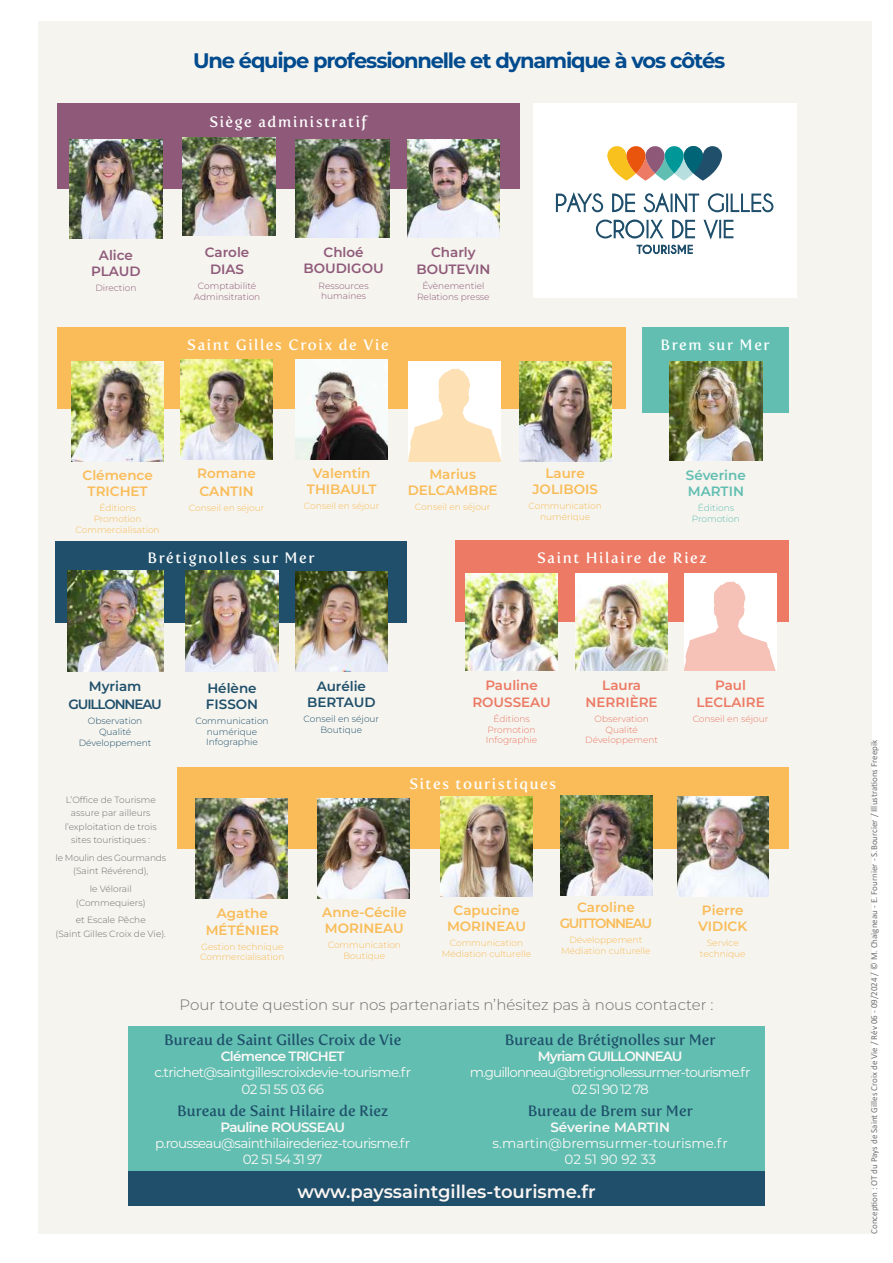
<style>
.page{position:relative;width:893px;height:1263px;background:#fff}
.page>*{position:absolute;margin:0;border:0;box-sizing:border-box;transform-origin:0 0}
.t1{font:700 21px "Montserrat";letter-spacing:-.055em;color:#004a8e}
.t2{font:600 18px "Montserrat";color:#faf5f2}
.t3{font:15px "Fertigo Pro";letter-spacing:.105em;color:#fff}
.t4{font:15px "Fertigo Pro";color:#1f4f6a}
.t5{font:300 15px "Montserrat";color:#706f6f}
.t6{font:600 13.5px/16.2px "Montserrat";color:#fabc58;text-align:center}
.t7{font:13.5px/16.2px "Montserrat";letter-spacing:-.05em;color:#fbf8f6;text-align:center}
.t8{font:13.5px/16.2px "Montserrat";letter-spacing:-.07em;color:#fbf8f6;text-align:center}
.t9{font:600 13.5px/16.2px "Montserrat";color:#8f5a79;text-align:center}
.t10{font:13.5px/16.2px "Montserrat";color:#fbf8f6;text-align:center}
.t11{font:600 13.5px/16.2px "Montserrat";color:#ec7a64;text-align:center}
.t12{font:600 13.5px "Montserrat";letter-spacing:-.05em;color:#fbf8f6}
.t13{font:600 13.5px/16.2px "Montserrat";color:#1f4f6a}
.t14{font:600 13.5px/16.2px "Montserrat";letter-spacing:-.09em;color:#fabc58;text-align:center}
.t15{font:600 13.5px/18px "Montserrat";letter-spacing:-.08em;color:#1f4f6a;text-align:center}
.t16{font:600 13.5px "Montserrat";letter-spacing:-.07em;color:#fbf8f6}
.t17{font:600 13.5px/16.2px "Montserrat";color:#61beb1}
.t18{font:600 13.5px "Montserrat";color:#fbf8f6}
.t19{font:300 9px/10.8px "Montserrat";color:#fabc58;text-align:center}
.t20{font:300 9px/13.5px "Montserrat";color:#706f6f;text-align:center}
.t21{font:9px "Calibri";color:#706f6f}
.t22{font:300 9px/10.8px "Montserrat";color:#1f4f6a;text-align:center}
.t23{font:300 9px/10.8px "Montserrat";color:#8f5a79;text-align:center}
.t24{font:300 9px/10.8px "Montserrat";color:#ec7a64;text-align:center}
.t25{font:300 9px/13.5px "Montserrat";letter-spacing:-.02em;color:#706f6f;text-align:center}
.t26{font:300 9px/10.8px "Montserrat";color:#61beb1;text-align:center}
</style>
<div class="page">
<div style="left:38px;top:21px;width:834px;height:1213px;background:#f5f4ef"></div>
<div style="left:57px;top:327px;width:569px;height:82px;background:#fabc58"></div>
<div style="left:642px;top:327px;width:146px;height:86px;background:#61beb1"></div>
<div style="left:177px;top:767px;width:611px;height:82px;background:#fabc58"></div>
<div style="left:455px;top:540px;width:333px;height:82px;background:#ec7a64"></div>
<div style="left:57px;top:104px;width:462px;height:85px;background:#8f5a79"></div>
<img style="left:70px;top:139px;width:92px;height:99px">
<img style="left:407px;top:139px;width:93px;height:98px">
<img style="left:295px;top:139px;width:95px;height:98px">
<img style="left:669px;top:361px;width:94px;height:99px">
<img style="left:440px;top:796px;width:93px;height:100px">
<img style="left:195px;top:798px;width:93px;height:100px">
<img style="left:317px;top:798px;width:92px;height:100px">
<img style="left:677px;top:796px;width:92px;height:100px">
<div style="left:55px;top:541px;width:351px;height:82px;background:#1f4f6a"></div>
<img style="left:67px;top:570px;width:96px;height:101px">
<img style="left:186px;top:570px;width:92px;height:102px">
<img style="left:465px;top:573px;width:93px;height:98px">
<img style="left:575px;top:573px;width:93px;height:98px">
<svg style="left:684px;top:573px;width:93px;height:98px"></svg>
<img style="left:519px;top:361px;width:92px;height:100px">
<img style="left:71px;top:361px;width:93px;height:100px">
<img style="left:561px;top:795px;width:91px;height:100px">
<img style="left:183px;top:137px;width:92px;height:98px">
<img style="left:180px;top:360px;width:93px;height:100px">
<img style="left:295px;top:360px;width:93px;height:100px">
<img style="left:295px;top:571px;width:93px;height:100px">
<div style="left:128px;top:1026px;width:637px;height:146px;background:#61beb1"></div>
<div style="left:128px;top:1172px;width:637px;height:34px;background:#1f4f6a"></div>
<div style="left:533px;top:104px;width:263px;height:194px;background:#fff"></div>
<svg style="left:637px;top:245px;width:55px;height:9px"></svg>
<svg style="left:556px;top:192px;width:47px;height:20px"></svg>
<svg style="left:612px;top:194px;width:23px;height:18px"></svg>
<svg style="left:644px;top:192px;width:55px;height:20px"></svg>
<svg style="left:708px;top:193px;width:65px;height:19px"></svg>
<svg style="left:596px;top:220px;width:67px;height:18px"></svg>
<svg style="left:672px;top:220px;width:23px;height:18px"></svg>
<svg style="left:704px;top:220px;width:29px;height:19px"></svg>
<svg style="left:607px;top:146px;width:115px;height:35px"></svg>
<svg style="left:408px;top:361px;width:93px;height:100px"></svg>
<h1 class="t1" style="left:193px;top:47px;width:534px">Une équipe professionnelle et dynamique à vos côtés</h1>
<h3 class="t9" style="left:91px;top:246px;width:51px">Alice<br>PLAUD</h3>
<p class="t23" style="left:95px;top:282px;width:43px">Direction</p>
<h3 class="t3" style="left:209px;top:113px;width:159px">Siège administratif</h3>
<h3 class="t9" style="left:205px;top:244px;width:46px">Carole<br>DIAS</h3>
<p class="t23" style="left:194px;top:280px;width:68px">Comptabilité<br>Adminsitration</p>
<h3 class="t9" style="left:303px;top:244px;width:82px">Chloé<br>BOUDIGOU</h3>
<p class="t23" style="left:319px;top:280px;width:52px;text-align:left">Ressources humaines</p>
<h3 class="t3" style="left:187px;top:336px;width:203px">Saint Gilles Croix de Vie</h3>
<h3 class="t9" style="left:416px;top:244px;width:76px">Charly<br>BOUTEVIN</h3>
<p class="t23" style="left:417px;top:280px;width:74px">Évènementiel<br>Relations presse</p>
<h3 class="t3" style="left:660px;top:336px;width:111px">Brem sur Mer</h3>
<h3 class="t6" style="left:83px;top:467px;width:72px">Clémence<br>TRICHET</h3>
<p class="t19" style="left:76px;top:502px;width:86px">Éditions<br>Promotion<br>Commercialisation</p>
<h3 class="t6" style="left:197px;top:464px;width:60px;line-height:18px;text-align:left">Romane<br>CANTIN</h3>
<p class="t19" style="left:189px;top:502px;width:77px">Conseil en séjour</p>
<h3 class="t6" style="left:307px;top:465px;width:71px">Valentin<br>THIBAULT</h3>
<p class="t19" style="left:304px;top:500px;width:77px">Conseil en séjour</p>
<h3 class="t3" style="left:147px;top:549px;width:169px">Brétignolles sur Mer</h3>
<h3 class="t6" style="left:408px;top:466px;width:91px">Marius<br>DELCAMBRE</h3>
<p class="t19" style="left:415px;top:501px;width:77px">Conseil en séjour</p>
<h3 class="t6" style="left:532px;top:465px;width:67px">Laure<br>JOLIBOIS</h3>
<p class="t19" style="left:529px;top:500px;width:75px">Communication numérique</p>
<h3 class="t17" style="left:686px;top:467px;width:61px">Séverine<br>MARTIN</h3>
<p class="t26" style="left:692px;top:502px;width:49px">Éditions<br>Promotion</p>
<h3 class="t3" style="left:537px;top:549px;width:171px">Saint Hilaire de Riez</h3>
<h3 class="t15" style="left:68px;top:677px;width:95px">Myriam<br>GUILLONNEAU</h3>
<p class="t22" style="left:79px;top:715px;width:74px">Observation<br>Qualité<br>Développement</p>
<h3 class="t13" style="left:206px;top:679px;width:54px">Hélène<br>FISSON</h3>
<p class="t22" style="left:195px;top:715px;width:75px">Communication numérique<br>Infographie</p>
<h3 class="t13" style="left:307px;top:678px;width:70px;text-align:center">Aurélie<br>BERTAUD</h3>
<p class="t22" style="left:304px;top:713px;width:77px">Conseil en séjour<br>Boutique</p>
<h3 class="t11" style="left:472px;top:677px;width:80px">Pauline<br>ROUSSEAU</h3>
<p class="t24" style="left:486px;top:713px;width:53px">Éditions<br>Promotion<br>Infographie</p>
<h3 class="t3" style="left:409px;top:775px;width:148px">Sites touristiques</h3>
<h3 class="t11" style="left:586px;top:677px;width:73px">Laura<br>NERRIÈRE</h3>
<p class="t24" style="left:585px;top:713px;width:74px">Observation<br>Qualité<br>Développement</p>
<h3 class="t11" style="left:696px;top:677px;width:70px">Paul<br>LECLAIRE</h3>
<p class="t24" style="left:693px;top:713px;width:77px">Conseil en séjour</p>
<p class="t20" style="left:65px;top:792px;width:93px">L’Office de Tourisme assure par ailleurs l’exploitation de trois sites touristiques :</p>
<p class="t25" style="left:56px;top:850px;width:112px">le Moulin des Gourmands (Saint Révérend),</p>
<p class="t20" style="left:76px;top:882px;width:71px">le Vélorail (Commequiers)</p>
<p class="t20" style="left:56px;top:913px;width:112px">et Escale Pêche<br>(Saint Gilles Croix de Vie).</p>
<h3 class="t6" style="left:206px;top:905px;width:75px">Agathe<br>MÉTÉNIER</h3>
<p class="t19" style="left:200px;top:941px;width:86px;text-align:left">Gestion technique<br>Commercialisation</p>
<h3 class="t6" style="left:322px;top:903px;width:86px;text-align:left">Anne-Cécile<br>MORINEAU</h3>
<p class="t19" style="left:328px;top:939px;width:75px">Communication<br>Boutique</p>
<h3 class="t6" style="left:447px;top:901px;width:80px">Capucine<br>MORINEAU</h3>
<p class="t19" style="left:442px;top:937px;width:91px">Communication<br>Médiation culturelle</p>
<h3 class="t14" style="left:560px;top:898px;width:94px">Caroline<br>GUITTONNEAU</h3>
<p class="t19" style="left:561px;top:934px;width:91px">Développement<br>Médiation culturelle</p>
<h3 class="t6" style="left:698px;top:901px;width:51px;text-align:left">Pierre<br>VIDICK</h3>
<p class="t19" style="left:700px;top:937px;width:47px">Service technique</p>
<h3 class="t5" style="left:179px;top:995px;width:535px">Pour toute question sur nos partenariats n’hésitez pas à nous contacter :</h3>
<h3 class="t4" style="left:164px;top:1031px;width:239px">Bureau de Saint Gilles Croix de Vie</h3>
<h3 class="t12" style="left:221px;top:1047px;width:125px">Clémence TRICHET</h3>
<h3 class="t7" style="left:154px;top:1064px;width:258px">c.trichet@saintgillescroixdevie-tourisme.fr<br>02 51 55 03 66</h3>
<h3 class="t4" style="left:177px;top:1102px;width:213px">Bureau de Saint Hilaire de Riez</h3>
<h3 class="t12" style="left:220px;top:1118px;width:126px">Pauline ROUSSEAU</h3>
<h3 class="t7" style="left:155px;top:1135px;width:257px">p.rousseau@sainthilairederiez-tourisme.fr<br>02 51 54 31 97</h3>
<h3 class="t4" style="left:505px;top:1031px;width:212px">Bureau de Brétignolles sur Mer</h3>
<h3 class="t16" style="left:538px;top:1047px;width:146px">Myriam GUILLONNEAU</h3>
<h3 class="t8" style="left:470px;top:1064px;width:282px">m.guillonneau@bretignollessurmer-tourisme.fr<br>02 51 90 12 78</h3>
<h3 class="t4" style="left:528px;top:1102px;width:167px">Bureau de Brem sur Mer</h3>
<h3 class="t18" style="left:550px;top:1118px;width:121px">Séverine MARTIN</h3>
<h3 class="t10" style="left:493px;top:1135px;width:237px">s.martin@bremsurmer-tourisme.fr<br>02 51 90 92 33</h3>
<h2 class="t2" style="left:297px;top:1179px;width:300px">www.payssaintgilles-tourisme.fr</h2>
<p class="t21" style="left:868px;top:1234px;width:495px;rotate:-90deg">Conception : OT du Pays de Saint Gilles Croix de Vie / Rév 06 - 09/2024 / © M. Chaigneau - E. Fournier - S.Bourcier / Illustrations Freepik</p>
</div>
